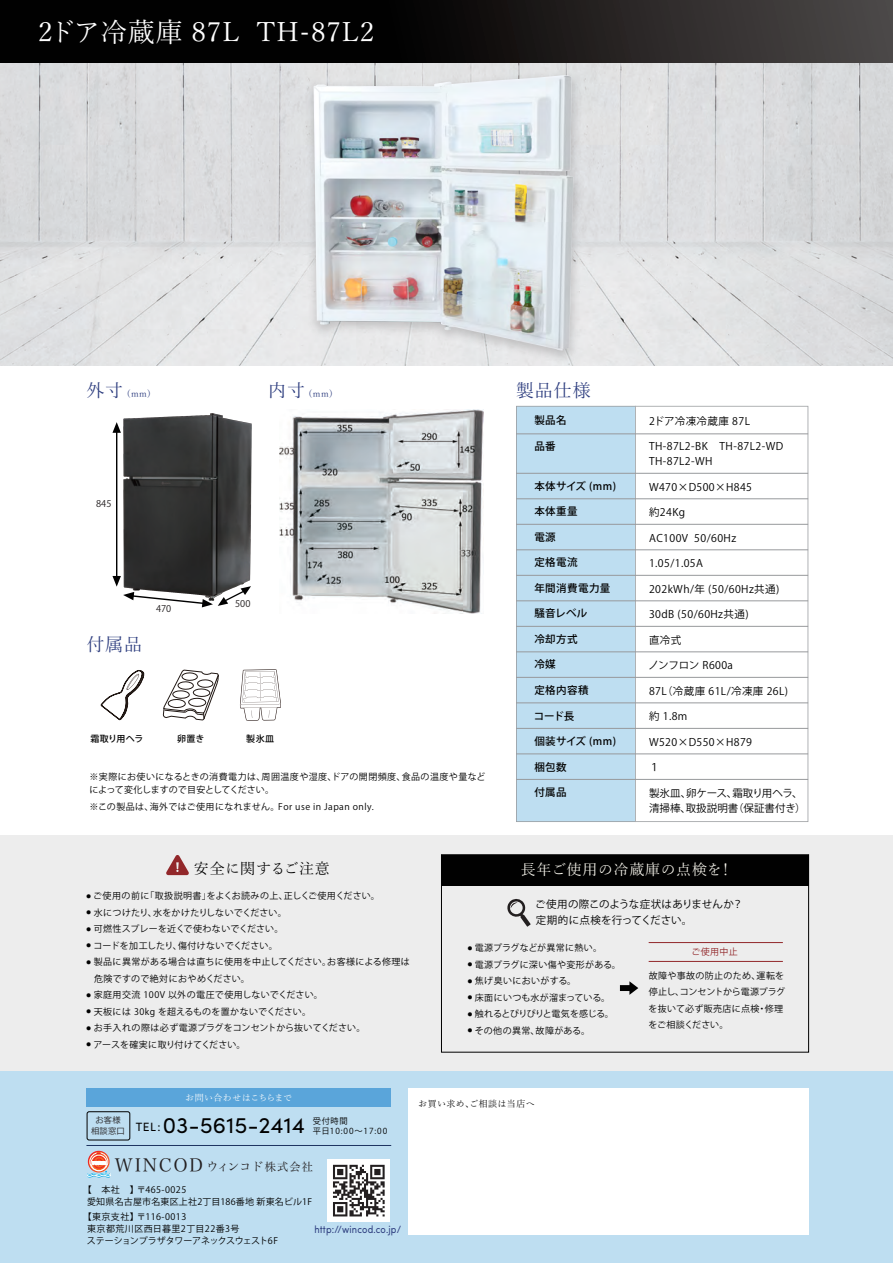
<style>
.page{position:relative;width:893px;height:1263px;background:#fff}
.page>*{position:absolute;margin:0;border:0;box-sizing:border-box;transform-origin:0 0}
.t1{font:27px "Yu Min Pr 6 N";letter-spacing:.03em;color:#fff}
.t2{font:22.5px "Sofia Pro";letter-spacing:.02em;color:#010101}
.t3{font:18px "Hira Min Pro N W3";letter-spacing:.1em;color:#231f20}
.t4{font:18px "Yu Min Pr 6 N";letter-spacing:.05em;color:#2c3c7e}
.t5{font:15px "Yu Min Pr 6 N";letter-spacing:.04em;color:#f6f4eb}
.t6{font:15px "Yu Min Pr 6 N";letter-spacing:.025em;color:#010101}
.t7{font:10.5px/15px "Koz Go Pro";letter-spacing:.04em;color:#010101}
.t8{font:500 10.5px "Koz Go Pro";letter-spacing:.04em;color:#010101}
.t9{font:10.5px/16.5px "Koz Go Pro";letter-spacing:.02em;color:#010101}
.t10{font:10.5px/15px "Koz Go Pro";color:#010101}
.t11{font:10.5px "Sofia Pro";letter-spacing:.02em;color:#2c3c7e;scale:.88 1}
.t12{font:10.5px "Koz Go Pro";letter-spacing:.015em;color:#010101}
.t13{font:9.15px "Koz Go Pr 6 N";color:#231f20}
.t14{font:9px/16.5px "Koz Go Pro";letter-spacing:.03em;color:#010101}
.t15{font:9px/13.5px "Koz Go Pro";letter-spacing:.05em;color:#010101}
.t16{font:9px "Koz Go Pro";letter-spacing:.01em;color:#010101}
.t17{font:9px "Koz Go Pro";color:#010101}
.t18{font:9px "Koz Go Pro";letter-spacing:-.05em;color:#010101}
.t19{font:9px "Yu Min Pr 6 N";letter-spacing:.045em;color:#010101}
.t20{font:9px "Yu Min Pr 6 N";letter-spacing:.03em;color:#fff}
.t21{font:500 9px "Koz Go Pro";letter-spacing:.04em;color:#010101}
.t22{font:9px "Yu Min Pr 6 N";color:#2c3c7e}
.t23{font:9px "Koz Go Pro";letter-spacing:.04em;color:#92272a}
.t24{font:8.25px/10.5px "Koz Go Pro";letter-spacing:.07em;color:#010101}
.t25{font:8.25px/10.5px "Koz Go Pr 6 N";letter-spacing:.03em;color:#231f20;text-align:center}
.s1{font-size:18px}
.s2{font-size:12px}
.s3{font-size:11.25px}
</style>
<div class="page">
<img style="left:2px;top:62px;width:888px;height:303px">
<svg style="left:2px;top:2px;width:888px;height:60px;background:#171515"></svg>
<div style="left:0;top:835px;width:892px;height:236px;background:#ededed"></div>
<div style="left:0;top:1071px;width:892px;height:191px;background:#bedef1"></div>
<svg style="left:166px;top:855px;width:23px;height:20px"></svg>
<div style="left:408px;top:1088px;width:400px;height:146px;background:#fff"></div>
<div style="left:86px;top:1088px;width:305px;height:18px;background:#5aa5da"></div>
<svg style="left:88px;top:1150px;width:22px;height:22px"></svg>
<div style="left:90px;top:1152px;width:18px;height:18px;border:1px solid #fff;border-radius:50%"></div>
<div style="left:91px;top:1154px;width:16px;height:17px;border:1px solid #fff;border-radius:50%"></div>
<svg style="left:96px;top:1151px;width:5px;height:3px"></svg>
<svg style="left:87px;top:1160px;width:23px;height:17px"></svg>
<hr style="left:86px;top:1145px;width:305px;height:1px;background:#1e3361">
<div style="left:327px;top:1159px;width:63px;height:62px;background:#fff"></div>
<svg style="left:333px;top:1164px;width:51px;height:52px"></svg>
<div style="left:87px;top:1111px;width:43px;height:29px;border:1px solid #010101;border-radius:2px"></div>
<div style="left:441px;top:854px;width:367px;height:31px;background:#010101"></div>
<svg style="left:620px;top:981px;width:18px;height:13px"></svg>
<hr style="left:648px;top:961px;width:134px;height:1px;background:#92272a">
<hr style="left:648px;top:942px;width:134px;height:1px;background:#92272a">
<svg style="left:507px;top:899px;width:23px;height:27px"></svg>
<div style="left:516px;top:406px;width:119px;height:416px;background:#bedef1"></div>
<svg style="left:635px;top:406px;width:173px;height:416px"></svg>
<hr style="left:516px;top:473px;width:292px;height:1px;background:#97999c">
<hr style="left:516px;top:498px;width:292px;height:1px;background:#97999c">
<hr style="left:516px;top:524px;width:292px;height:1px;background:#97999c">
<hr style="left:516px;top:549px;width:292px;height:1px;background:#97999c">
<hr style="left:516px;top:575px;width:292px;height:1px;background:#97999c">
<hr style="left:516px;top:600px;width:292px;height:1px;background:#97999c">
<hr style="left:516px;top:626px;width:292px;height:1px;background:#97999c">
<hr style="left:516px;top:651px;width:292px;height:1px;background:#97999c">
<hr style="left:516px;top:677px;width:292px;height:1px;background:#97999c">
<hr style="left:516px;top:702px;width:292px;height:1px;background:#97999c">
<hr style="left:516px;top:728px;width:292px;height:1px;background:#97999c">
<hr style="left:516px;top:753px;width:292px;height:1px;background:#97999c">
<hr style="left:516px;top:779px;width:292px;height:1px;background:#97999c">
<hr style="left:516px;top:433px;width:292px;height:1px;background:#97999c">
<img style="left:123px;top:413px;width:121px;height:9px">
<svg style="left:112px;top:422px;width:139px;height:185px;background:#505050"></svg>
<img style="left:279px;top:409px;width:204px;height:205px">
<img style="left:300px;top:65px;width:288px;height:301px">
<img style="left:313px;top:75px;width:260px;height:275px">
<img style="left:419px;top:234px;width:16px;height:16px">
<img style="left:449px;top:193px;width:32px;height:17px">
<img style="left:384px;top:234px;width:15px;height:15px">
<img style="left:442px;top:264px;width:23px;height:13px">
<img style="left:507px;top:307px;width:30px;height:25px">
<svg style="left:510px;top:291px;width:13px;height:13px"></svg>
<img style="left:521px;top:292px;width:13px;height:14px">
<svg style="left:163px;top:669px;width:56px;height:52px"></svg>
<svg style="left:240px;top:669px;width:41px;height:52px"></svg>
<svg style="left:100px;top:670px;width:45px;height:50px"></svg>
<h1 class="t1" style="left:38px;top:7px;width:338px">2ドア冷蔵庫 87L TH-87L2</h1>
<p class="t22" style="left:86px;top:385px;width:66px"><span class="s1">外寸</span> (mm)</p>
<p class="t13" style="left:96px;top:498px;width:17px">845</p>
<h3 class="t4" style="left:86px;top:628px;width:57px">付属品</h3>
<p class="t13" style="left:156px;top:604px;width:17px">470</p>
<p class="t22" style="left:268px;top:385px;width:66px"><span class="s1">内寸</span> (mm)</p>
<p class="t13" style="left:235px;top:598px;width:17px">500</p>
<p class="t21" style="left:90px;top:732px;width:55px">霜取り用ヘラ</p>
<p class="t21" style="left:177px;top:732px;width:29px">卵置き</p>
<p class="t21" style="left:246px;top:732px;width:29px">製氷皿</p>
<p class="t15" style="left:89px;top:770px;width:397px">※実際にお使いになるときの消費電力は、周囲温度や湿度、ドアの開閉頻度、食品の温度や量などによって変化しますので目安としてください。</p>
<p class="t15" style="left:89px;top:800px;width:286px">※この製品は、海外ではご使用になれません。For use in Japan only.</p>
<h3 class="t4" style="left:516px;top:373px;width:76px">製品仕様</h3>
<p class="t8" style="left:534px;top:414px;width:34px">製品名</p>
<p class="t8" style="left:534px;top:439px;width:23px">品番</p>
<p class="t8" style="left:534px;top:479px;width:83px">本体サイズ (mm)</p>
<p class="t8" style="left:534px;top:505px;width:45px">本体重量</p>
<p class="t8" style="left:534px;top:530px;width:23px">電源</p>
<p class="t8" style="left:534px;top:556px;width:45px">定格電流</p>
<p class="t8" style="left:534px;top:581px;width:78px">年間消費電力量</p>
<p class="t8" style="left:534px;top:607px;width:54px">騒音レベル</p>
<p class="t8" style="left:534px;top:632px;width:45px">冷却方式</p>
<p class="t8" style="left:534px;top:658px;width:23px">冷媒</p>
<p class="t8" style="left:534px;top:683px;width:56px">定格内容積</p>
<p class="t8" style="left:533px;top:709px;width:42px">コード長</p>
<p class="t8" style="left:534px;top:734px;width:83px">個装サイズ (mm)</p>
<p class="t8" style="left:534px;top:760px;width:34px">梱包数</p>
<p class="t8" style="left:534px;top:785px;width:34px">付属品</p>
<p class="t7" style="left:649px;top:413px;width:102px">2ドア冷凍冷蔵庫 87L</p>
<p class="t7" style="left:649px;top:439px;width:136px">TH-87L2-BK TH-87L2-WD<br>TH-87L2-WH</p>
<p class="t7" style="left:649px;top:479px;width:105px">W470×D500×H845</p>
<p class="t7" style="left:649px;top:505px;width:38px">約24Kg</p>
<p class="t7" style="left:649px;top:530px;width:89px">AC100V 50/60Hz</p>
<p class="t7" style="left:649px;top:556px;width:55px">1.05/1.05A</p>
<p class="t7" style="left:649px;top:581px;width:132px">202kWh/年 (50/60Hz共通)</p>
<p class="t7" style="left:649px;top:607px;width:101px">30dB (50/60Hz共通)</p>
<p class="t7" style="left:649px;top:632px;width:34px">直冷式</p>
<p class="t12" style="left:648px;top:658px;width:86px">ノンフロン R600a</p>
<p class="t7" style="left:649px;top:683px;width:141px">87L（冷蔵庫 61L/冷凍庫 26L)</p>
<p class="t7" style="left:649px;top:709px;width:40px">約 1.8m</p>
<p class="t7" style="left:649px;top:734px;width:105px">W520×D550×H879</p>
<p class="t7" style="left:649px;top:760px;width:12px">１</p>
<p class="t10" style="left:649px;top:785px;width:158px">製氷皿、卵ケース、霜取り用ヘラ、清掃棒、取扱説明書（保証書付き）</p>
<h3 class="t6" style="left:194px;top:854px;width:137px">安全に関するご注意</h3>
<p class="t15" style="left:86px;top:889px;width:295px"><sup>●</sup> ご使用の前に「取扱説明書」をよくお読みの上、正しくご使用ください。</p>
<p class="t14" style="left:86px;top:904px;width:202px"><sup>●</sup> 水につけたり、水をかけたりしないでください。</p>
<p class="t14" style="left:86px;top:920px;width:198px"><sup>●</sup> 可燃性スプレーを近くで使わないでください。</p>
<p class="t16" style="left:86px;top:939px;width:193px"><sup>●</sup> コードを加工したり、傷付けないでください。</p>
<p class="t14" style="left:94px;top:953px;width:317px;text-indent:-8px"><sup>●</sup> 製品に異常がある場合は直ちに使用を中止してください。お客様による修理は危険ですので絶対におやめください。</p>
<p class="t15" style="left:86px;top:988px;width:238px"><sup>●</sup> 家庭用交流 100V 以外の電圧で使用しないでください。</p>
<p class="t14" style="left:86px;top:1003px;width:226px"><sup>●</sup> 天板には 30kg を超えるものを置かないでください。</p>
<p class="t16" style="left:86px;top:1022px;width:280px"><sup>●</sup> お手入れの際は必ず電源プラグをコンセントから抜いてください。</p>
<p class="t17" style="left:86px;top:1038px;width:161px"><sup>●</sup> アースを確実に取り付けてください。</p>
<h3 class="t5" style="left:520px;top:855px;width:214px">長年ご使用の冷蔵庫の点検を！</h3>
<p class="t9" style="left:535px;top:896px;width:209px">ご使用の際このような症状はありませんか？定期的に点検を行ってください。</p>
<p class="t14" style="left:468px;top:940px;width:136px"><sup>●</sup> 電源プラグなどが異常に熱い。</p>
<p class="t14" style="left:468px;top:956px;width:155px"><sup>●</sup> 電源プラグに深い傷や変形がある。</p>
<p class="t14" style="left:468px;top:973px;width:110px"><sup>●</sup> 焦げ臭いにおいがする。</p>
<p class="t16" style="left:468px;top:991px;width:144px"><sup>●</sup> 床面にいつも水が溜まっている。</p>
<p class="t18" style="left:468px;top:1008px;width:148px"><sup>●</sup> 触れるとぴりぴりと電気を感じる。</p>
<p class="t14" style="left:468px;top:1022px;width:124px"><sup>●</sup> その他の異常、故障がある。</p>
<p class="t23" style="left:691px;top:945px;width:48px">ご使用中止</p>
<p class="t14" style="left:648px;top:967px;width:138px">故障や事故の防止のため、運転を停止し、コンセントから電源プラグを抜いて必ず販売店に点検・修理をご相談ください。</p>
<p class="t20" style="left:185px;top:1089px;width:108px">お問い合わせはこちらまで</p>
<p class="t25" style="left:91px;top:1115px;width:35px">お客様相談窓口</p>
<p class="t24" style="left:313px;top:1115px;width:76px">受付時間<br>平日10:00～17:00</p>
<h2 class="t2" style="left:136px;top:1108px;width:171px"><span class="s2">TEL:</span> 03-5615-2414</h2>
<h3 class="t3" style="left:115px;top:1150px;width:200px">WINCOD <span class="s2">ウィンコド</span><span class="s3">株式会社</span></h3>
<p class="t14" style="left:87px;top:1184px;width:226px;line-height:12px;text-indent:-4px">【　本社　】〒465-0025<br>愛知県名古屋市名東区上社2丁目186番地 新東名ビル1F</p>
<p class="t14" style="left:87px;top:1211px;width:193px;line-height:12px;text-indent:-4px">【東京支社】〒116-0013<br>東京都荒川区西日暮里2丁目22番3号<br>ステーションプラザタワーアネックスウェスト6F</p>
<p class="t11" style="left:314px;top:1221px;width:100px">http://wincod.co.jp/</p>
<p class="t19" style="left:418px;top:1094px;width:118px">お買い求め、ご相談は当店へ</p>
</div>
